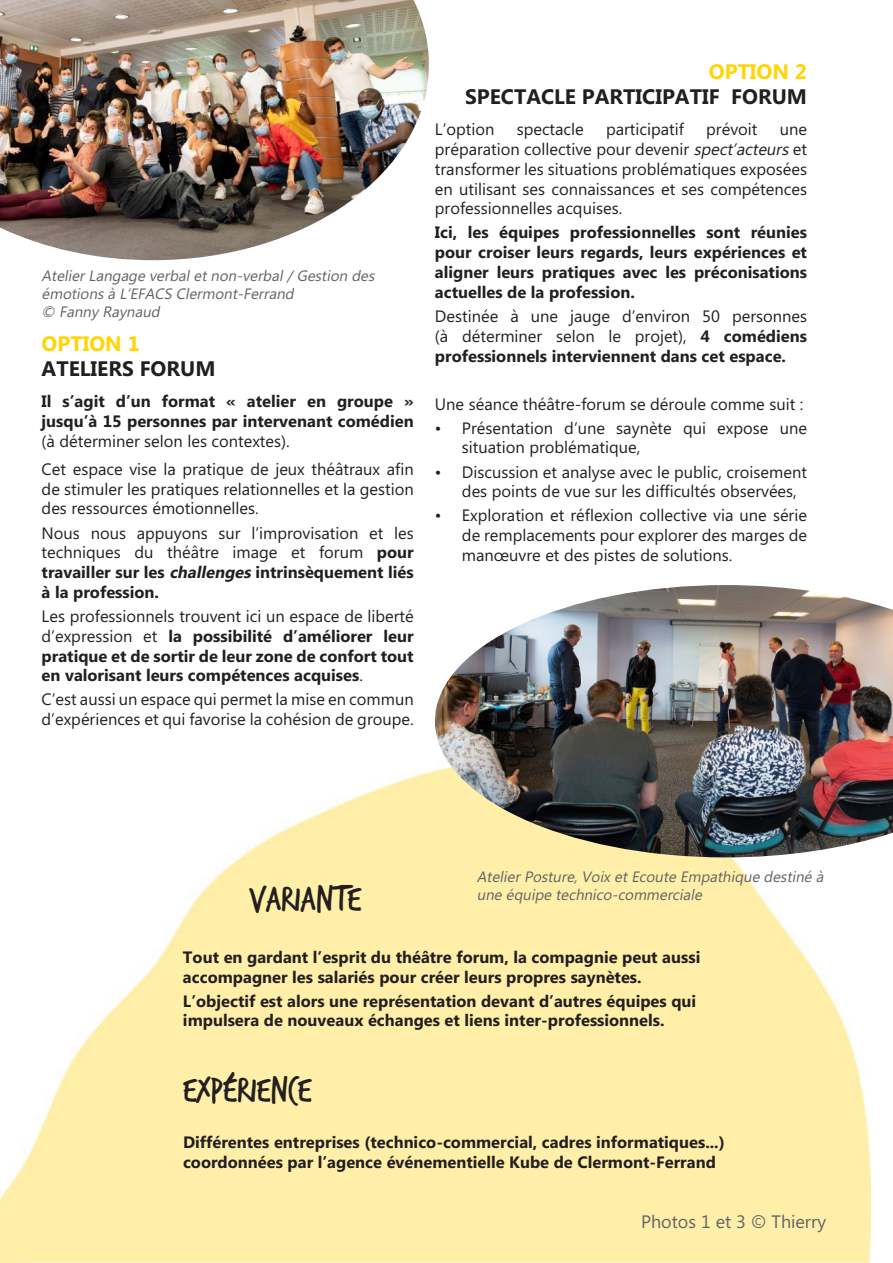
<style>
.page{position:relative;width:893px;height:1263px;background:#fff}
.page>*{position:absolute;margin:0;border:0;box-sizing:border-box;transform-origin:0 0}
.t1{font:37.5px "Trash Hand";color:#231f20}
.t2{font:700 21px "Microsoft Phags Pa";color:#231f20}
.t3{font:700 21px "Microsoft Phags Pa";color:#ffd603}
.t4{font:18px "Microsoft Phags Pa";color:#636366}
.t5{font:16.5px/19.8px "Microsoft Phags Pa";color:#231f20}
.t6{font:700 16.5px/19.8px "Microsoft Phags Pa";color:#231f20}
.t7{font:italic 15px/18px "Microsoft Phags Pa";color:#636366}
.s1{font-weight:700}
.s2{font-weight:700;font-style:italic}
.s3{font-weight:400}
.s4{font-style:italic}
.s5{font-family:"DIN Pro"}
</style>
<div class="page">
<img style="left:0;top:770px;width:871px;height:493px">
<img style="left:435px;top:585px;width:458px;height:272px">
<img style="left:0;top:0;width:429px;height:260px">
<p class="t7" style="left:42px;top:266px;width:338px">AtelierLangage verbaletnon-verbal/ Gestion des émotions à L’EFACS Clermont-Ferrand<br>© Fanny Raynaud</p>
<p class="t3" style="left:42px;top:328px;width:100px">OPTION 1</p>
<p class="t2" style="left:42px;top:353px;width:175px">ATELIERS FORUM</p>
<p class="t6" style="left:42px;top:390px;width:374px">Il s’agit d’un format « atelier en groupe » jusqu’à 15 personnes par intervenant comédien</p>
<p class="t5" style="left:42px;top:426px;width:374px;line-height:28.3px">(à déterminer selon les contextes).<br>Cet espace vise la pratique de jeux théâtraux afin</p>
<p class="t5" style="left:42px;top:478px;width:374px">de stimuler les pratiques relationnelles et la gestion des ressources émotionnelles.</p>
<p class="t5" style="left:42px;top:522px;width:374px;text-align:justify">Nous nous appuyons sur l’improvisation et les techniques du théâtre image et forum <span class="s1">pour travailler sur les</span> <span class="s2">challenges</span> <span class="s1">intrinsèquement liés à la profession.</span></p>
<p class="t6" style="left:42px;top:605px;width:374px;text-align:justify"><span class="s3">Les professionnels trouvent ici un espace de liberté d’expression et</span> la possibilité d’améliorer leur pratique et de sortir de leur zone de confort tout en valorisant leurs compétences acquises<span class="s3">.</span></p>
<p class="t5" style="left:42px;top:689px;width:374px">C’est aussi un espace qui permet la mise en commun d’expériences et qui favorise la cohésion de groupe.</p>
<p class="t3" style="left:709px;top:57px;width:100px">OPTION 2</p>
<p class="t2" style="left:465px;top:82px;width:343px">SPECTACLE PARTICIPATIF FORUM</p>
<p class="t5" style="left:435px;top:119px;width:61px">L’option</p>
<p class="t5" style="left:517px;top:119px;width:69px">spectacle</p>
<p class="t5" style="left:606px;top:119px;width:79px">participatif</p>
<p class="t5" style="left:706px;top:119px;width:53px">prévoit</p>
<p class="t5" style="left:435px;top:119px;width:374px;text-align:justify;text-indent:345px">une préparation collective pour devenir <span class="s4">spect’acteurs</span> et transformer les situations problématiques exposées en utilisant ses connaissances et ses compétences professionnelles acquises.</p>
<p class="t6" style="left:435px;top:222px;width:374px;text-align:justify">Ici, les équipes professionnelles sont réunies pour croiser leurs regards, leurs expériences et aligner leurs pratiques avec les préconisations actuelles de la profession.</p>
<p class="t5" style="left:435px;top:305px;width:374px;text-align:justify">Destinée à une jauge d’environ 50 personnes (à déterminer selon le projet), <span class="s1">4 comédiens professionnels interviennent dans cet espace.</span></p>
<p class="t5" style="left:435px;top:393px;width:370px">Une séance théâtre-forum se déroule comme suit :</p>
<p class="t5" style="left:462px;top:417px;width:347px;text-indent:-27px">• Présentation d’une saynète qui expose une situation problématique,</p>
<p class="t5" style="left:462px;top:461px;width:347px;text-indent:-27px">• Discussion et analyse avec le public, croisement des points de vue sur les difficultés observées,</p>
<p class="t5" style="left:462px;top:505px;width:347px;text-align:justify;text-indent:-27px">• Exploration et réflexion collective via une série de remplacements pour explorer des marges de manœuvre et des pistes de solutions.</p>
<h1 class="t1" style="left:249px;top:880px;width:114px">VARIANTE</h1>
<p class="t7" style="left:477px;top:867px;width:351px">AtelierPosture,Voix etEcoute Empathique destiné à une équipe technico-commerciale</p>
<p class="t6" style="left:183px;top:946px;width:519px">Tout en gardant l’esprit du théâtre forum, la compagnie peut aussi accompagner les salariés pour créer leurs propres saynètes.</p>
<p class="t6" style="left:183px;top:990px;width:515px">L’objectif est alors une représentation devant d’autres équipes qui impulsera de nouveaux échanges et liens inter-professionnels.</p>
<h1 class="t1" style="left:183px;top:1071px;width:130px">EXPÉRIENCE</h1>
<p class="t6" style="left:183px;top:1131px;width:543px">Différentes entreprises (technico-commercial, cadres informatiques...) coordonnées par l’agence événementielle Kube de Clermont-Ferrand</p>
<p class="t4" style="left:641px;top:1209px;width:187px">Photos 1 et 3 <span class="s5">©</span> Thierry</p>
</div>
